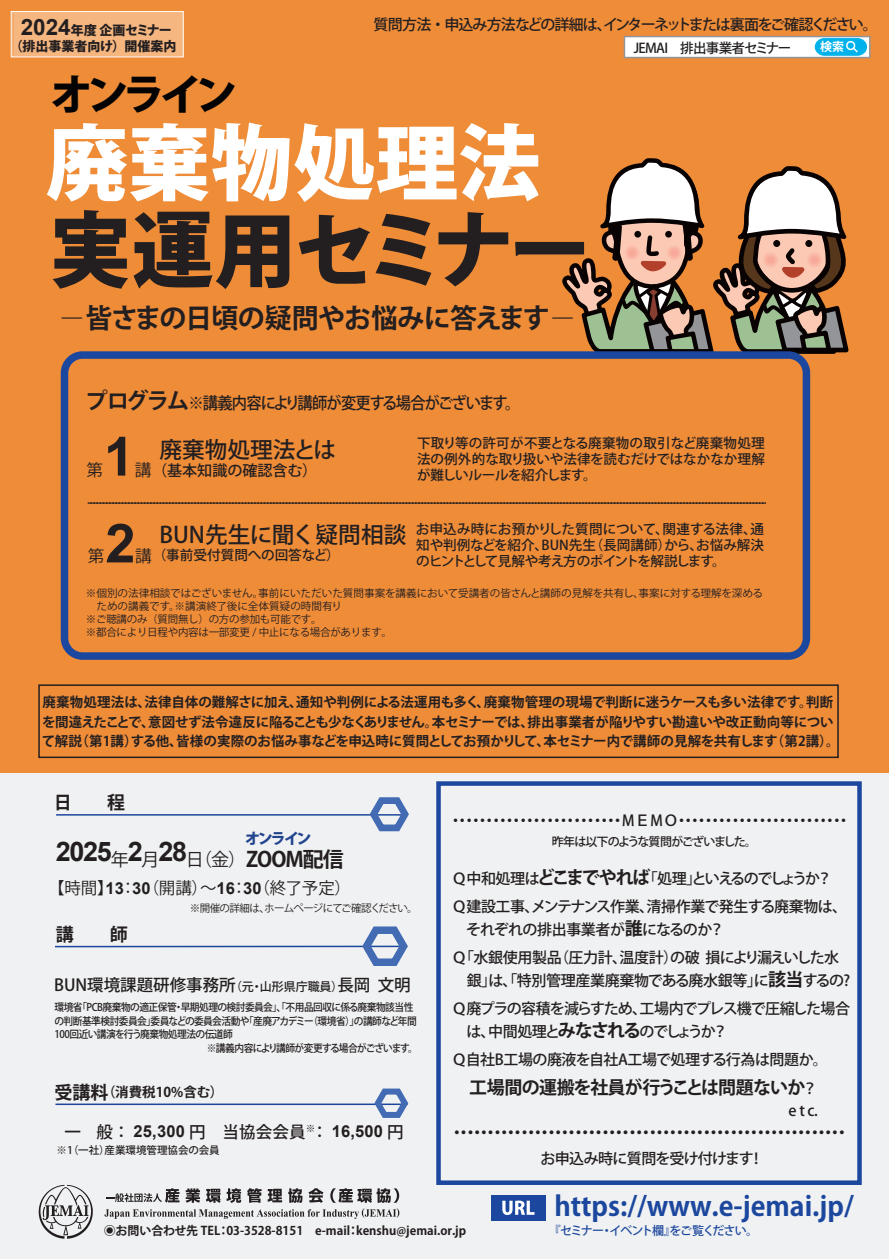
<style>
.page{position:relative;width:889px;height:1259px;background:#fff}
.page>*{position:absolute;margin:0;border:0;box-sizing:border-box;transform-origin:0 0}
.t1{font:800 82.5px "Koz Go Pr 6 N";letter-spacing:-.055em;color:#231f20}
.t2{font:800 82.5px "Koz Go Pr 6 N";color:#fff}
.t3{font:700 54px "Arial";color:#231f20}
.t4{font:800 42px "Koz Go Pr 6 N";letter-spacing:-.135em;color:#030303}
.t5{font:700 27px "Koz Go Pro";color:#1c479e}
.t6{font:700 27px "Koz Go Pro";letter-spacing:-.04em;color:#231f20}
.t7{font:700 27px "Arial";letter-spacing:-.05em;color:#231f20}
.t8{font:500 22.5px "Koz Go Pr 6 N";color:#231f20}
.t9{font:700 18px "Koz Go Pro";letter-spacing:-.045em;color:#231f20}
.t10{font:700 18px "Koz Go Pr 6 N";color:#231f20}
.t11{font:500 16.5px "Koz Go Pr 6 N";letter-spacing:-.07em;color:#231f20;scale:.93 1}
.t12{font:16.5px "Koz Go Pr 6 N";color:#231f20}
.t13{font:500 16.5px "Koz Go Pr 6 N";color:#231f20}
.t14{font:500 16.5px "Koz Go Pr 6 N";letter-spacing:-.05em;color:#231f20}
.t15{font:500 15px/28.5px "Koz Go Pro";letter-spacing:-.045em;color:#231f20}
.t16{font:500 15px/28.5px "Koz Go Pro";letter-spacing:-.065em;color:#231f20;text-align:right}
.t17{font:700 15px "Koz Go Pro";color:#231f20}
.t18{font:500 15px "Koz Go Pr 6 N";letter-spacing:-.085em;color:#231f20}
.t19{font:500 15px "Koz Go Pr 6 N";letter-spacing:-.06em;color:#231f20}
.t20{font:500 15px "Koz Go Pr 6 N";color:#231f20}
.t21{font:800 15px "Koz Go Pr 6 N";letter-spacing:-.135em;color:#21448e}
.t22{font:700 13.5px/19.5px "Koz Go Pro";letter-spacing:-.01em;color:#231f20}
.t23{font:500 13.5px/16.2px "Koz Go Pr 6 N";letter-spacing:-.02em;color:#231f20;text-align:justify}
.t24{font:500 13.5px "Koz Go Pr 6 N";letter-spacing:-.05em;color:#231f20}
.t25{font:500 13.5px "Koz Go Pr 6 N";color:#231f20}
.t26{font:700 13.5px "Koz Go Pr 6 N";color:#231f20}
.t27{font:800 13.05px/15.6px "Koz Go Pr 6 N";color:#231f20;text-align:center}
.t28{font:700 12px "Koz Go Pro";color:#231f20}
.t29{font:500 12px "Koz Go Pro";letter-spacing:-.08em;color:#231f20}
.t30{font:500 12px "Koz Go Pr 6 N";letter-spacing:-.09em;color:#1c479e}
.t31{font:700 12px "Koz Go Pr 6 N";color:#fff}
.t32{font:10.5px/12.9px "Koz Go Pr 6 N";letter-spacing:-.025em;color:#231f20}
.t33{font:500 10.5px "Koz Go Pr 6 N";letter-spacing:-.05em;color:#231f20;scale:.93 1}
.t34{font:500 10.5px "Koz Go Pr 6 N";letter-spacing:-.07em;color:#231f20;scale:.93 1}
.t35{font:10.5px "Koz Go Pr 6 N";letter-spacing:-.06em;color:#231f20}
.t36{font:500 10.5px "Koz Go Pr 6 N";color:#231f20}
.s1{font-family:"Arial";font-weight:700;font-size:22.5px}
.s2{font-family:"Koz Min Pro"}
.s3{font-weight:700;font-size:22.5px}
.s4{font-weight:400;font-size:16.5px}
.s5{font-family:"Arial";font-weight:700}
.s6{font-size:12px}
.s7{font-size:18px}
.s8{font-size:15px}
.s9{font-weight:700;font-size:18px}
.s10{font-weight:500;font-size:15px}
</style>
<div class="page">
<div style="left:0;top:0;width:889px;height:773px;background:#ef8c38"></div>
<div style="left:0;top:773px;width:889px;height:486px;background:#f0f1f2"></div>
<div style="left:623px;top:36px;width:247px;height:22px;background:#fff;border:2px solid #939598"></div>
<svg style="left:814px;top:38px;width:53px;height:18px"></svg>
<div style="left:490px;top:1195px;width:55px;height:26px;background:#1c479e"></div>
<svg style="left:502px;top:1200px;width:32px;height:15px"></svg>
<svg style="left:39px;top:1184px;width:54px;height:54px"></svg>
<svg style="left:104px;top:1188px;width:295px;height:31px"></svg>
<div style="left:13px;top:13px;width:169px;height:42px;background:#f6b680"></div>
<div style="left:11px;top:11px;width:173px;height:46px;border:1px solid #fff"></div>
<div style="left:436px;top:781px;width:425px;height:404px;border:4px solid #1c479e"></div>
<svg style="left:88px;top:502px;width:678px;height:2px"></svg>
<div style="left:38px;top:684px;width:800px;height:74px;border:2px solid #231f20"></div>
<hr style="left:56px;top:814px;width:351px;height:1px;background:#1c479e">
<hr style="left:55px;top:945px;width:352px;height:2px;background:#1c479e">
<hr style="left:55px;top:1103px;width:353px;height:2px;background:#1c479e">
<svg style="left:562px;top:158px;width:287px;height:196px"></svg>
<div style="left:61px;top:351px;width:749px;height:309px;border:8px solid #1c479e;border-radius:18px"></div>
<svg style="left:366px;top:797px;width:43px;height:35px"></svg>
<svg style="left:358px;top:926px;width:50px;height:40px"></svg>
<svg style="left:371px;top:1088px;width:38px;height:30px"></svg>
<p class="t27" style="left:10px;top:23px;width:168px"><span class="s1">2024</span>年度 企画セミナー（排出事業者向け）開催案内</p>
<h3 class="t4" style="left:50px;top:71px;width:188px">オンライン</h3>
<p class="t18" style="left:373px;top:16px;width:506px">質問方法・申込み方法などの詳細は、インターネットまたは裏面をご確認ください。</p>
<p class="t24" style="left:633px;top:40px;width:159px">JEMAI　排出事業者セミナー</p>
<p class="t31" style="left:820px;top:40px;width:25px">検索</p>
<h1 class="t2" style="left:45px;top:117px;width:496px">廃棄物処理法</h1>
<h1 class="t1" style="left:49px;top:204px;width:544px">実運用セミナー</h1>
<h3 class="t6" style="left:58px;top:300px;width:519px"><span class="s2">－</span>皆さまの日頃の疑問やお悩みに答えます<span class="s2">－</span></h3>
<p class="t11" style="left:85px;top:393px;width:469px"><span class="s3">プログラム</span>※講義内容により講師が変更する場合がございます。</p>
<p class="t23" style="left:417px;top:435px;width:349px">下取り等の許可が不要となる廃棄物の取引など廃棄物処理法の例外的な取り扱いや法律を読むだけではなかなか理解が難しいルールを紹介します。</p>
<h2 class="t3" style="left:104px;top:418px;width:32px">1</h2>
<h3 class="t8" style="left:159px;top:437px;width:178px">廃棄物処理法とは</h3>
<p class="t12" style="left:86px;top:460px;width:18px">第</p>
<p class="t20" style="left:135px;top:462px;width:184px"><span class="s4">講</span>（基本知識の確認含む）</p>
<p class="t23" style="left:416px;top:521px;width:350px">お申込み時にお預かりした質問について、関連する法律、通知や判例などを紹介、BUN先生（長岡講師）から、お悩み解決のヒントとして見解や考え方のポイントを解説します。</p>
<p class="t32" style="left:86px;top:587px;width:679px">※個別の法律相談ではございません。事前にいただいた質問事案を講義において受講者の皆さんと講師の見解を共有し、事案に対する理解を深める　ための講義です。※講演終了後に全体質疑の時間有り<br>※ご聴講のみ（質問無し）の方の参加も可能です。<br>※都合により日程や内容は一部変更 / 中止になる場合があります。</p>
<h2 class="t3" style="left:105px;top:505px;width:32px">2</h2>
<h3 class="t8" style="left:159px;top:522px;width:248px">BUN先生に聞く 疑問相談</h3>
<p class="t25" style="left:153px;top:547px;width:188px">（事前受付質問への回答など）</p>
<p class="t12" style="left:88px;top:547px;width:18px">第</p>
<p class="t12" style="left:135px;top:547px;width:18px">講</p>
<p class="t22" style="left:42px;top:693px;width:799px">廃棄物処理法は、法律自体の難解さに加え、通知や判例による法運用も多く、廃棄物管理の現場で判断に迷うケースも多い法律です。判断を間違えたことで、意図せず法令違反に陥ることも少なくありません。本セミナーでは、排出事業者が陥りやすい勘違いや改正動向等について解説（第1講）する他、皆様の実際のお悩み事などを申込時に質問としてお預かりして、本セミナー内で講師の見解を共有します（第2講）。</p>
<p class="t10" style="left:54px;top:792px;width:73px">日　　程</p>
<p class="t21" style="left:245px;top:830px;width:68px">オンライン</p>
<h3 class="t7" style="left:56px;top:833px;width:289px">2025<sub>年</sub>2<sub>月</sub>28<sub>日（金）</sub><sub>ZOOM配信</sub></h3>
<p class="t12" style="left:48px;top:878px;width:304px">【時間】<span class="s5">13</span>：<span class="s5">30</span>（開講）～<span class="s5">16</span>：<span class="s5">30</span>（終了予定）</p>
<p class="t10" style="left:56px;top:924px;width:73px">講　　師</p>
<p class="t35" style="left:190px;top:902px;width:229px">※開催の詳細は、ホームページにてご確認ください。</p>
<p class="t13" style="left:54px;top:975px;width:358px">BUN環境課題研修事務所<span class="s6">（元・山形県庁職員）</span>長岡 文明</p>
<p class="t33" style="left:54px;top:1001px;width:387px">環境省「PCB廃棄物の適正保管・早期処理の検討委員会」、「不用品回収に係る廃棄物該当性</p>
<p class="t33" style="left:54px;top:1014px;width:391px">の判断基準検討委員会」委員などの委員会活動や「産廃アカデミー（環境省）」の講師など年間</p>
<p class="t33" style="left:54px;top:1028px;width:203px">100回近い講演を行う廃棄物処理法の伝道師　</p>
<p class="t34" style="left:207px;top:1041px;width:229px">※講義内容により講師が変更する場合がございます。</p>
<p class="t26" style="left:54px;top:1084px;width:170px"><span class="s7">受講料</span>（消費税10%含む）</p>
<p class="t14" style="left:64px;top:1122px;width:341px">一 般： <span class="s5">25,300</span> 円　当協会会員<sup>※</sup>： <span class="s5">16,500</span> 円</p>
<p class="t36" style="left:57px;top:1144px;width:164px">※1（一社）産業環境管理協会の会員</p>
<p class="t15" style="left:448px;top:807px;width:404px">・・・・・・・・・・・・・・・・・・・・・・・・・ＭＥＭＯ・・・・・・・・・・・・・・・・・・・・・・・・・</p>
<p class="t29" style="left:452px;top:833px;width:306px"><span class="s8">　　　　　　　</span>昨年は以下のような質問がございました。</p>
<p class="t15" style="left:452px;top:864px;width:397px">Ｑ中和処理は<span class="s9">どこまでやれば</span>「処理」といえるのでしょうか？<br>Ｑ建設工事、メンテナンス作業、清掃作業で発生する廃棄物は、</p>
<p class="t15" style="left:452px;top:915px;width:389px;text-indent:14px">それぞれの排出事業者が<span class="s9">誰</span>になるのか？<br>Ｑ「水銀使用製品（圧力計、温度計）の破 損により漏えいした水</p>
<p class="t16" style="left:452px;top:966px;width:400px">銀」は、「特別管理産業廃棄物である廃水銀等」に<span class="s9">該当</span>するの?<br>Ｑ廃プラの容積を減らすため、工場内でプレス機で圧縮した場合</p>
<p class="t15" style="left:452px;top:1017px;width:378px;text-indent:15px">は、中間処理と<span class="s9">みなされる</span>のでしょうか？<br>Ｑ自社B工場の廃液を自社A工場で処理する行為は問題か。</p>
<p class="t9" style="left:452px;top:1075px;width:394px">　工場間の運搬を社員が行うことは問題ないか<span class="s10">？　　</span></p>
<p class="t17" style="left:449px;top:1123px;width:401px">・・・・・・・・・・・・・・・・・・・・・・・・・・・・・・・・・・・・・・・・・・・・・・・・・・・・・・・・・・</p>
<p class="t19" style="left:540px;top:1149px;width:224px">お申込み時に質問を受け付けます！</p>
<h3 class="t5" style="left:554px;top:1188px;width:301px">https://www.e-jemai.jp/</h3>
<p class="t28" style="left:104px;top:1222px;width:364px">◉お問い合わせ先 TEL：03-3528-8151　e-mail：kenshu@jemai.or.jp</p>
<p class="t30" style="left:549px;top:1224px;width:211px">『セミナー・イベント欄』をご覧ください。</p>
</div>
